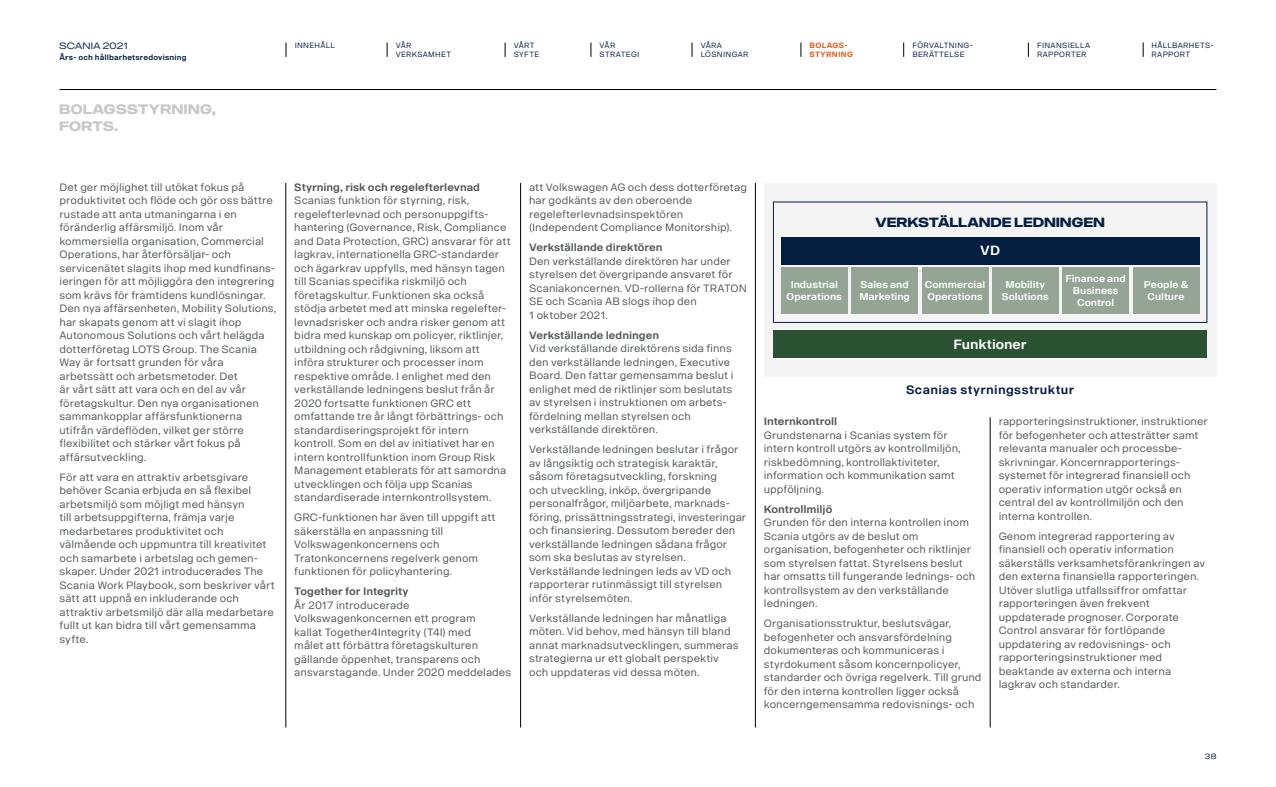
<style>
.page{position:relative;width:1276px;height:787px;background:#fff}
.page>*{position:absolute;margin:0;border:0;box-sizing:border-box;transform-origin:0 0}
.Page___H1___Continue{font:700 13.5px/16.5px "Scania Sans Headline";letter-spacing:.03em;color:#c8c9c7}
.t1{font:700 13.2px "Scania Sans Headline";letter-spacing:.025em;color:#041e42}
.t2{font:700 13.2px "Scania Sans";color:#fff}
.t3{font:700 12px "Scania Sans";letter-spacing:.03em;color:#041e42}
.Body___Copy{font:10.5px/13.5px "Scania Sans";letter-spacing:.005em;color:#53565a}
.Body___H2{font:700 10.5px "Scania Sans";color:#53565a}
.t4{font:700 9.75px/12px "Scania Sans";color:#fff;text-align:center}
.t5{font:9px "Scania Sans Headline";letter-spacing:.025em;color:#041e42}
.t6{font:7.5px/9px "Scania Sans";letter-spacing:.04em;color:#041e42}
.t7{font:700 7.5px "Scania Sans";letter-spacing:.02em;color:#041e42}
.t8{font:700 7.5px/9px "Scania Sans";letter-spacing:.04em;color:#e35205}
.t9{font:7.5px "Scania Sans Headline";color:#041e42}
</style>
<div class="page">
<hr style="left:60px;top:89px;width:1156px;height:1px;background:#000">
<svg style="left:1028px;top:43px;width:1px;height:14px"></svg>
<svg style="left:903px;top:43px;width:1px;height:14px"></svg>
<svg style="left:1143px;top:43px;width:1px;height:14px"></svg>
<svg style="left:800px;top:43px;width:1px;height:14px"></svg>
<svg style="left:692px;top:43px;width:1px;height:14px"></svg>
<svg style="left:590px;top:43px;width:1px;height:14px"></svg>
<svg style="left:505px;top:43px;width:1px;height:14px"></svg>
<svg style="left:387px;top:43px;width:1px;height:14px"></svg>
<svg style="left:286px;top:43px;width:1px;height:14px"></svg>
<hr style="left:285px;top:183px;width:1px;height:544px;background:#000">
<hr style="left:520px;top:183px;width:1px;height:544px;background:#000">
<hr style="left:755px;top:183px;width:1px;height:544px;background:#000">
<hr style="left:990px;top:417px;width:1px;height:310px;background:#000">
<div style="left:764px;top:183px;width:452px;height:193px;background:#f4f4f4"></div>
<div style="left:773px;top:330px;width:434px;height:28px;background:#2c5234"></div>
<div style="left:781px;top:267px;width:66px;height:47px;background:#94a596"></div>
<div style="left:851px;top:267px;width:67px;height:47px;background:#94a596"></div>
<div style="left:921px;top:267px;width:67px;height:47px;background:#94a596"></div>
<div style="left:992px;top:267px;width:66px;height:47px;background:#94a596"></div>
<div style="left:1062px;top:267px;width:67px;height:47px;background:#94a596"></div>
<div style="left:1132px;top:267px;width:67px;height:47px;background:#94a596"></div>
<div style="left:781px;top:236px;width:418px;height:28px;background:#041e42"></div>
<p class="t6" style="left:295px;top:41px;width:42px">INNEHÅLL</p>
<p class="t6" style="left:396px;top:41px;width:57px">VÅR<br>VERKSAMHET</p>
<p class="t6" style="left:514px;top:41px;width:27px">VÅRT<br>SYFTE</p>
<p class="t6" style="left:599px;top:41px;width:41px">VÅR<br>STRATEGI</p>
<p class="t6" style="left:700px;top:41px;width:49px">VÅRA<br>LÖSNINGAR</p>
<p class="t6" style="left:912px;top:41px;width:62px">FÖRVALTNING-<br>BERÄTTELSE</p>
<p class="t6" style="left:1151px;top:41px;width:64px">HÅLLBARHETS-<br>RAPPORT</p>
<p class="t5" style="left:60px;top:41px;width:70px">SCANIA 2021</p>
<p class="t7" style="left:60px;top:53px;width:129px">Års- och hållbarhetsredovisning</p>
<p class="t6" style="left:1037px;top:41px;width:55px">FINANSIELLA<br>RAPPORTER</p>
<p class="t8" style="left:809px;top:41px;width:45px">BOLAGS-<br>STYRNING</p>
<p class="Page___H1___Continue" style="left:60px;top:101px;width:158px">BOLAGSSTYRNING,<br>FORTS.</p>
<p class="Body___Copy" style="left:60px;top:180px;width:218px">Det ger möjlighet till utökat fokus på produktivitet och flöde och gör oss bättre rustade att anta utmaningarna i en föränderlig affärsmiljö. Inom vår kommersiella organisation, Commercial Operations, har återförsäljar- och servicenätet slagits ihop med kundfinans&shy;ieringen för att möjliggöra den integrering som krävs för framtidens kundlösningar.<br>Den nya affärsenheten, Mobility Solutions, har skapats genom att vi slagit ihop Autonomous Solutions och vårt helägda dotterföretag LOTS Group. The Scania Way är fortsatt grunden för våra arbetssätt och arbetsmetoder. Det<br>är vårt sätt att vara och en del av vår företagskultur. Den nya organisationen sammankopplar affärsfunktionerna utifrån värdeflöden, vilket ger större flexibilitet och stärker vårt fokus på affärsutveckling.</p>
<p class="Body___Copy" style="left:60px;top:470px;width:217px">För att vara en attraktiv arbetsgivare behöver Scania erbjuda en så flexibel arbetsmiljö som möjligt med hänsyn<br>till arbetsuppgifterna, främja varje medarbetares produktivitet och välmående och uppmuntra till kreativitet och samarbete i arbetslag och gemen&shy;skaper. Under 2021 introducerades The Scania Work Playbook, som beskriver vårt sätt att uppnå en inkluderande och attraktiv arbetsmiljö där alla medarbetare fullt ut kan bidra till vårt gemensamma syfte.</p>
<p class="Body___H2" style="left:294px;top:181px;width:187px">Styrning, risk och regelefterlevnad</p>
<p class="Body___Copy" style="left:294px;top:194px;width:218px">Scanias funktion för styrning, risk, regelefterlevnad och personuppgifts&shy;hantering (Governance, Risk, Compliance and Data Protection, GRC) ansvarar för att lagkrav, internationella GRC-standarder och ägarkrav uppfylls, med hänsyn tagen till Scanias specifika riskmiljö och företagskultur. Funktionen ska också stödja arbetet med att minska regelefter&shy;levnadsrisker och andra risker genom att bidra med kunskap om policyer, riktlinjer, utbildning och rådgivning, liksom att införa strukturer och processer inom respektive område. I enlighet med den verkställande ledningens beslut från år 2020 fortsatte funktionen GRC ett omfattande tre år långt förbättrings- och standardiseringsprojekt för intern kontroll. Som en del av initiativet har en intern kontrollfunktion inom Group Risk Management etablerats för att samordna utvecklingen och följa upp Scanias standardiserade internkontrollsystem.</p>
<p class="Body___Copy" style="left:294px;top:511px;width:203px">GRC-funktionen har även till uppgift att säkerställa en anpassning till Volkswagenkoncernens och Tratonkoncernens regelverk genom funktionen för policyhantering.</p>
<p class="Body___H2" style="left:294px;top:585px;width:116px">Together for Integrity</p>
<p class="Body___Copy" style="left:294px;top:598px;width:218px">År 2017 introducerade Volkswagenkoncernen ett program<br>kallat Together4Integrity (T4I) med<br>målet att förbättra företagskulturen gällande öppenhet, transparens och ansvarstagande. Under 2020 meddelades</p>
<p class="Body___Copy" style="left:529px;top:180px;width:219px">att Volkswagen AG och dess dotterföretag har godkänts av den oberoende regelefterlevnadsinspektören (Independent Compliance Monitorship).</p>
<p class="Body___H2" style="left:529px;top:241px;width:135px">Verkställande direktören</p>
<p class="Body___Copy" style="left:529px;top:254px;width:219px">Den verkställande direktören har under styrelsen det övergripande ansvaret för Scaniakoncernen. VD-rollerna för TRATON SE och Scania AB slogs ihop den<br>1 oktober 2021.</p>
<p class="Body___H2" style="left:529px;top:329px;width:131px">Verkställande ledningen</p>
<p class="Body___Copy" style="left:529px;top:341px;width:206px">Vid verkställande direktörens sida finns den verkställande ledningen, Executive Board. Den fattar gemensamma beslut i enlighet med de riktlinjer som beslutats av styrelsen i instruktionen om arbets&shy;fördelning mellan styrelsen och verkställande direktören.</p>
<p class="Body___Copy" style="left:529px;top:442px;width:219px">Verkställande ledningen beslutar i frågor av långsiktig och strategisk karaktär, såsom företagsutveckling, forskning<br>och utveckling, inköp, övergripande personalfrågor, miljöarbete, marknads&shy;föring, prissättningsstrategi, investeringar och finansiering. Dessutom bereder den verkställande ledningen sådana frågor som ska beslutas av styrelsen.<br>Verkställande ledningen leds av VD och rapporterar rutinmässigt till styrelsen inför styrelsemöten.</p>
<p class="Body___Copy" style="left:529px;top:611px;width:211px">Verkställande ledningen har månatliga möten. Vid behov, med hänsyn till bland annat marknadsutvecklingen, summeras strategierna ur ett globalt perspektiv och uppdateras vid dessa möten.</p>
<p class="t1" style="left:875px;top:215px;width:231px">VERKSTÄLLANDE LEDNINGEN</p>
<p class="t2" style="left:980px;top:243px;width:21px">VD</p>
<p class="t4" style="left:786px;top:279px;width:57px">Industrial<br>Operations</p>
<p class="t4" style="left:859px;top:279px;width:52px;text-align:left">Sales and<br>Marketing</p>
<p class="t4" style="left:924px;top:279px;width:62px;text-align:left">Commercial<br>Operations</p>
<p class="t4" style="left:1002px;top:279px;width:48px">Mobility<br>Solutions</p>
<p class="t4" style="left:1065px;top:273px;width:62px">Finance and<br>Business<br>Control</p>
<p class="t4" style="left:1144px;top:279px;width:46px">People &amp;<br>Culture</p>
<p class="t2" style="left:953px;top:336px;width:75px">Funktioner</p>
<p class="t3" style="left:906px;top:383px;width:170px">Scanias styrningsstruktur</p>
<p class="Body___H2" style="left:764px;top:415px;width:75px">Internkontroll</p>
<p class="Body___Copy" style="left:764px;top:428px;width:198px">Grundstenarna i Scanias system för intern kontroll utgörs av kontrollmiljön, riskbedömning, kontrollaktiviteter, information och kommunikation samt uppföljning.</p>
<p class="Body___H2" style="left:764px;top:503px;width:70px">Kontrollmiljö</p>
<p class="Body___Copy" style="left:764px;top:515px;width:213px">Grunden för den interna kontrollen inom Scania utgörs av de beslut om organisation, befogenheter och riktlinjer som styrelsen fattat. Styrelsens beslut har omsatts till fungerande lednings- och kontrollsystem av den verkställande ledningen.</p>
<p class="Body___Copy" style="left:764px;top:616px;width:219px">Organisationsstruktur, beslutsvägar, befogenheter och ansvarsfördelning dokumenteras och kommuniceras i styrdokument såsom koncernpolicyer, standarder och övriga regelverk. Till grund för den interna kontrollen ligger också koncerngemensamma redovisnings- och</p>
<p class="Body___Copy" style="left:998px;top:415px;width:211px">rapporteringsinstruktioner, instruktioner för befogenheter och attesträtter samt relevanta manualer och processbe&shy;skrivningar. Koncernrapporterings&shy;systemet för integrerad finansiell och operativ information utgör också en central del av kontrollmiljön och den interna kontrollen.</p>
<p class="Body___Copy" style="left:998px;top:529px;width:208px">Genom integrerad rapportering av finansiell och operativ information säkerställs verksamhetsförankringen av den externa finansiella rapporteringen.<br>Utöver slutliga utfallssiffror omfattar rapporteringen även frekvent uppdaterade prognoser. Corporate Control ansvarar för fortlöpande uppdatering av redovisnings- och rapporteringsinstruktioner med beaktande av externa och interna lagkrav och standarder.</p>
<p class="t9" style="left:1204px;top:751px;width:13px">38</p>
</div>
